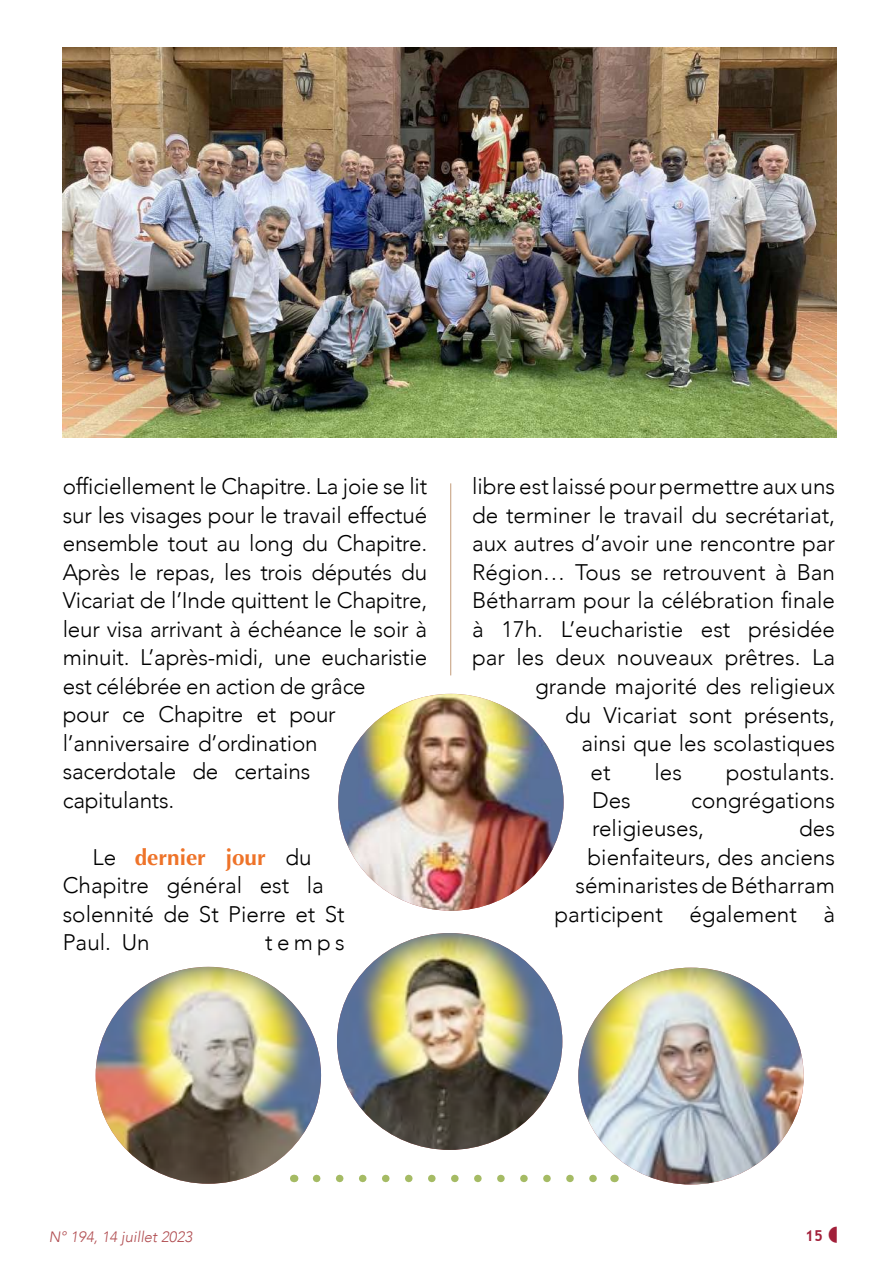
<style>
.page{position:relative;width:893px;height:1263px;background:#fff}
.page>*{position:absolute;margin:0;border:0;box-sizing:border-box;transform-origin:0 0}
.t1{font:300 22.5px/28.5px "Avenir";color:#000}
.t2{font:700 22.5px "Optima";color:#ee7329}
.t3{font:italic 300 15px "Avenir";color:#b14e52}
.t4{font:700 15px "Trebuchet MS";color:#a2203a}
.s1{font-family:"Avenir";font-weight:300;color:#000}
</style>
<div class="page">
<img style="left:63px;top:47px;width:774px;height:390px">
<hr style="left:450px;top:483px;width:1px;height:192px;background:#c29b78">
<img style="left:338px;top:694px;width:226px;height:217px">
<img style="left:337px;top:933px;width:225px;height:217px">
<img style="left:578px;top:968px;width:226px;height:216px">
<img style="left:96px;top:967px;width:225px;height:217px">
<svg style="left:317px;top:1175px;width:286px;height:7px"></svg>
<p class="t1" style="left:63px;top:472px;width:366px">officiellement le Chapitre. La joie se lit sur les visages pour le travail effectué ensemble tout au long du Chapitre.<br>Après le repas, les trois députés du<br>Vicariat de l’Inde quittent le Chapitre, leur visa arrivant à échéance le soir à minuit. L’après-midi, une eucharistie est célébrée en action de grâce<br>pour ce Chapitre et pour l’anniversaire d’ordination sacerdotale de certains capitulants.</p>
<p class="t2" style="left:93px;top:844px;width:221px"><span class="s1">Le</span> dernier jour <span class="s1">du</span></p>
<p class="t1" style="left:63px;top:871px;width:284px">Chapitre général est la solennité de St Pierre et St<br>Paul. Un</p>
<p class="t1" style="left:265px;top:928px;width:81px">temps</p>
<p class="t1" style="left:472px;top:472px;width:365px">libre est laissé pour permettre aux uns</p>
<p class="t1" style="left:472px;top:501px;width:364px">de terminer le travail du secrétariat,</p>
<p class="t1" style="left:472px;top:529px;width:365px">aux autres d’avoir une rencontre par</p>
<p class="t1" style="left:472px;top:558px;width:364px">Région… Tous se retrouvent à Ban</p>
<p class="t1" style="left:472px;top:586px;width:365px">Bétharram pour la célébration finale</p>
<p class="t1" style="left:472px;top:615px;width:365px">à 17h. L’eucharistie est présidée</p>
<p class="t1" style="left:472px;top:643px;width:364px">par les deux nouveaux prêtres. La</p>
<p class="t1" style="left:535px;top:672px;width:302px">grande majorité des religieux</p>
<p class="t1" style="left:565px;top:700px;width:271px">du Vicariat sont présents,</p>
<p class="t1" style="left:582px;top:729px;width:255px">ainsi que les scolastiques</p>
<p class="t1" style="left:591px;top:757px;width:22px">et</p>
<p class="t1" style="left:654px;top:757px;width:29px">les</p>
<p class="t1" style="left:726px;top:757px;width:111px">postulants.</p>
<p class="t1" style="left:592px;top:786px;width:40px">Des</p>
<p class="t1" style="left:592px;top:786px;width:244px;text-indent:99px">congrégations religieuses,</p>
<p class="t1" style="left:554px;top:814px;width:282px;text-align:right">des<br>bienfaiteurs, des anciens séminaristes de Bétharram participent également à</p>
<p class="t3" style="left:49px;top:1228px;width:145px">N° 194, 14 juillet 2023</p>
<p class="t4" style="left:805px;top:1226px;width:19px">15</p>
</div>
